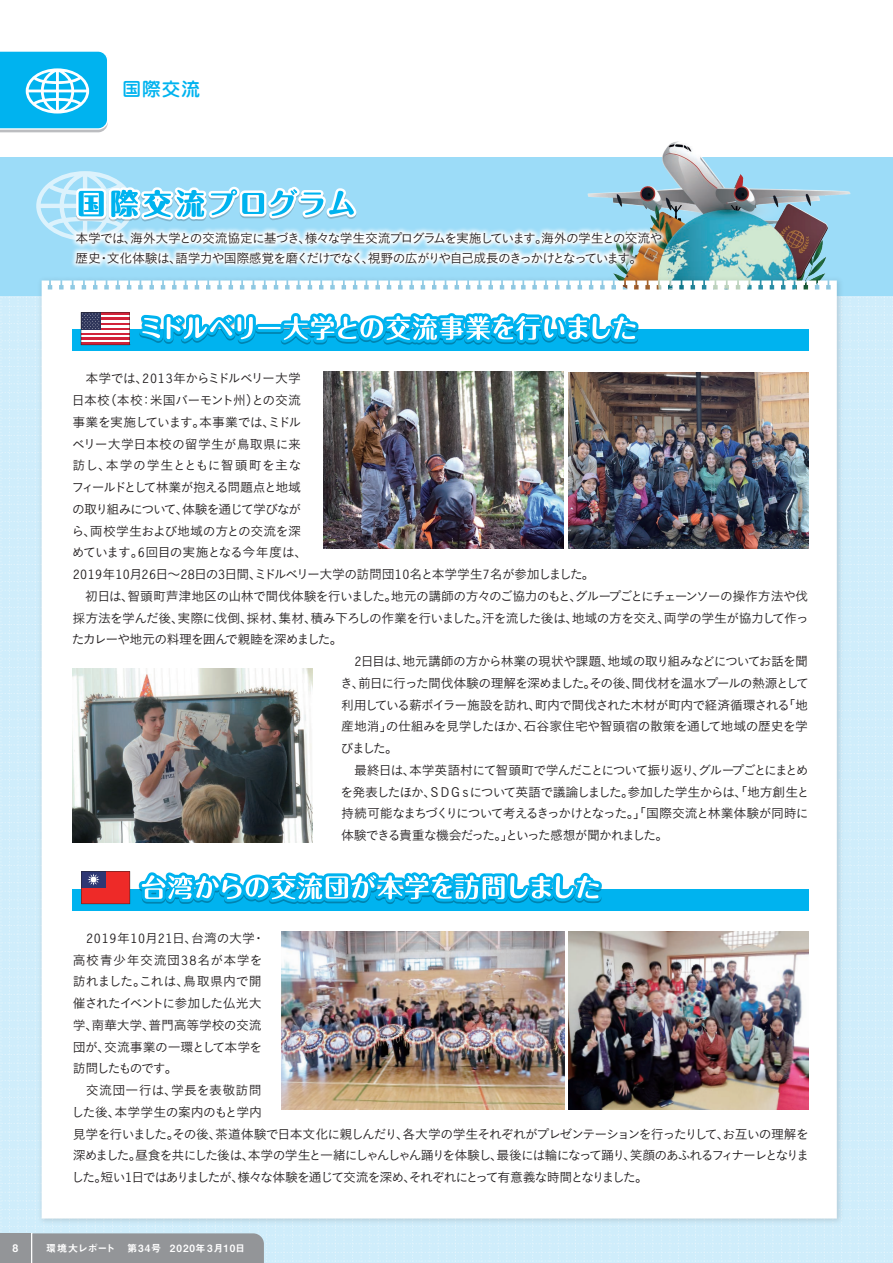
<style>
.page{position:relative;width:893px;height:1263px;background:#fff}
.page>*{position:absolute;margin:0;border:0;box-sizing:border-box;transform-origin:0 0}
.t1{font:500 18.6px "Jun 34 Pro";color:#00b3ef}
.t2{font:12.9px/21.8px "Koburina Go Std W3";letter-spacing:-.07em;color:#231f20}
.t3{font:12.9px "Koburina Go Std W3";letter-spacing:-.115em;color:#231f20}
.t4{font:12.9px "Koburina Go Std W3";letter-spacing:-.105em;color:#231f20}
.t5{font:12.9px "Koburina Go Std W3";letter-spacing:-.1em;color:#231f20}
.t6{font:12.9px "Koburina Go Std W3";letter-spacing:-.045em;color:#231f20}
.t7{font:12.9px "Koburina Go Std W3";letter-spacing:-.04em;color:#231f20}
.t8{font:12.9px "Koburina Go Std W3";letter-spacing:-.11em;color:#231f20}
.t9{font:12.9px "Koburina Go Std W3";letter-spacing:-.095em;color:#231f20}
.t10{font:12.9px "Koburina Go Std W3";letter-spacing:-.03em;color:#231f20}
.t11{font:12.9px "Koburina Go Std W3";letter-spacing:-.01em;color:#231f20}
.t12{font:12.9px "Koburina Go Std W3";letter-spacing:.03em;color:#231f20}
.t13{font:10.5px "Midashi Go Pro MB31";color:#fff}
.t14{font:10.05px "Midashi Go Pro MB31";letter-spacing:.07em;color:#fff}
.s1{font-family:"Letter Gothic Std";font-weight:700}
</style>
<div class="page">
<svg style="left:0;top:51px;width:108px;height:81px;background:#30c0f0"></svg>
<img style="left:581px;top:141px;width:277px;height:17px">
<img style="left:0;top:158px;width:893px;height:1105px">
<div style="left:0;top:1233px;width:31px;height:30px;background:#939598"></div>
<h1 class="t1" style="left:122px;top:74px;width:79px">国際交流</h1>
<p class="t2" style="left:75px;top:228px;width:589px;line-height:19.5px">本学では、海外大学との交流協定に基づき、様々な学生交流プログラムを実施しています。海外の学生との交流や歴史・文化体験は、語学力や国際感覚を磨くだけでなく、視野の広がりや自己成長のきっかけとなっています。</p>
<p class="t2" style="left:73px;top:367px;width:230px">　本学では、<span class="s1">2013</span>年からミドルベリー大学</p>
<p class="t7" style="left:72px;top:391px;width:231px">日本校（本校：米国バーモント州）との交流</p>
<p class="t2" style="left:73px;top:411px;width:230px">事業を実施しています。本事業では、ミドル</p>
<p class="t11" style="left:72px;top:434px;width:230px">ベリー大学日本校の留学生が鳥取県に来</p>
<p class="t12" style="left:73px;top:456px;width:231px">訪し、本学の学生とともに智頭町を主な</p>
<p class="t8" style="left:71px;top:478px;width:231px">フィールドとして林業が抱える問題点と地域</p>
<p class="t9" style="left:72px;top:499px;width:231px">の取り組みについて、体験を通じて学びなが</p>
<p class="t10" style="left:71px;top:521px;width:231px">ら、両校学生および地域の方との交流を深</p>
<p class="t2" style="left:72px;top:541px;width:237px">めています。<span class="s1">6</span>回目の実施となる今年度は、</p>
<p class="t2" style="left:73px;top:563px;width:524px"><span class="s1">2019</span>年<span class="s1">10</span>月<span class="s1">26</span>日～<span class="s1">28</span>日の<span class="s1">3</span>日間、ミドルベリー大学の訪問団<span class="s1">10</span>名と本学学生<span class="s1">7</span>名が参加しました。</p>
<p class="t2" style="left:73px;top:585px;width:737px">　初日は、智頭町芦津地区の山林で間伐体験を行いました。地元の講師の方々のご協力のもと、グループごとにチェーンソーの操作方法や伐</p>
<p class="t2" style="left:73px;top:607px;width:738px">採方法を学んだ後、実際に伐倒、採材、集材、積み下ろしの作業を行いました。汗を流した後は、地域の方を交え、両学の学生が協力して作っ</p>
<p class="t2" style="left:72px;top:628px;width:272px">たカレーや地元の料理を囲んで親睦を深めました。</p>
<p class="t2" style="left:354px;top:650px;width:455px"><span class="s1">2</span>日目は、地元講師の方から林業の現状や課題、地域の取り組みなどについてお話を聞</p>
<p class="t2" style="left:340px;top:672px;width:470px">き、前日に行った間伐体験の理解を深めました。その後、間伐材を温水プールの熱源として</p>
<p class="t2" style="left:341px;top:694px;width:468px">利用している薪ボイラー施設を訪れ、町内で間伐された木材が町内で経済循環される「地</p>
<p class="t6" style="left:341px;top:717px;width:468px">産地消」の仕組みを見学したほか、石谷家住宅や智頭宿の散策を通して地域の歴史を学</p>
<p class="t2" style="left:341px;top:737px;width:59px">びました。</p>
<p class="t4" style="left:341px;top:760px;width:469px">　最終日は、本学英語村にて智頭町で学んだことについて振り返り、グループごとにまとめ</p>
<p class="t3" style="left:341px;top:782px;width:470px">を発表したほか、ＳＤＧｓについて英語で議論しました。参加した学生からは、「地方創生と</p>
<p class="t5" style="left:341px;top:804px;width:469px">持続可能なまちづくりについて考えるきっかけとなった。」「国際交流と林業体験が同時に</p>
<p class="t2" style="left:341px;top:824px;width:328px">体験できる貴重な機会だった。」といった感想が聞かれました。</p>
<p class="t2" style="left:71px;top:927px;width:739px;text-indent:14px"><span class="s1">2019</span>年<span class="s1">10</span>月<span class="s1">21</span>日、台湾の大学・<br>高校青少年交流団<span class="s1">38</span>名が本学を<br>訪れました。これは、鳥取県内で開<br>催されたイベントに参加した仏光大<br>学、南華大学、普門高等学校の交流<br>団が、交流事業の一環として本学を<br>訪問したものです。<br>　交流団一行は、学長を表敬訪問<br>した後、本学学生の案内のもと学内<br>見学を行いました。その後、茶道体験で日本文化に親しんだり、各大学の学生それぞれがプレゼンテーションを行ったりして、お互いの理解を深めました。昼食を共にした後は、本学の学生と一緒にしゃんしゃん踊りを体験し、最後には輪になって踊り、笑顔のあふれるフィナーレとなりました。短い<span class="s1">1</span>日ではありましたが、様々な体験を通じて交流を深め、それぞれにとって有意義な時間となりました。</p>
<p class="t13" style="left:12px;top:1240px;width:7px">8</p>
<p class="t14" style="left:46px;top:1240px;width:200px">環境大レポート 第34号 2020年3月10日</p>
</div>
